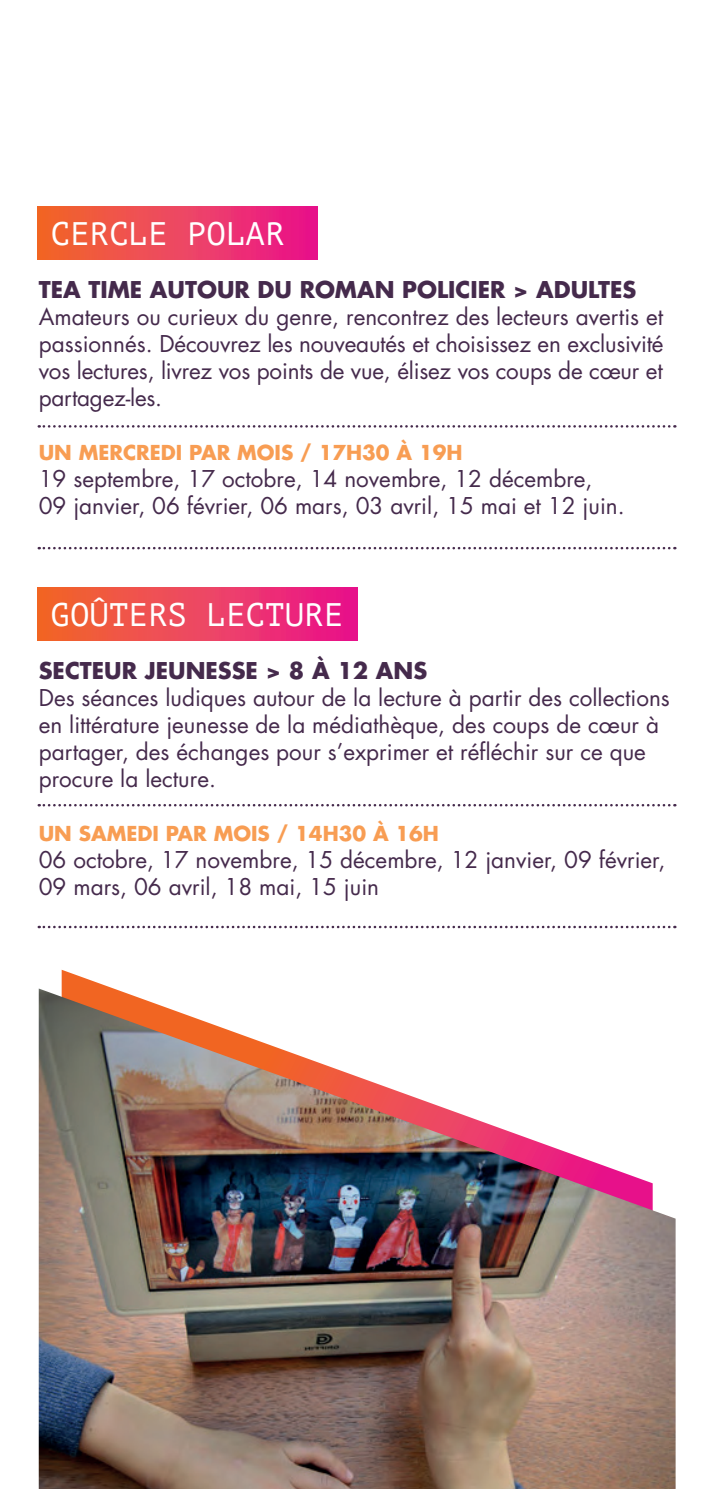
<style>
.page{position:relative;width:709px;height:1489px;background:#fff}
.page>*{position:absolute;margin:0;border:0;box-sizing:border-box;transform-origin:0 0}
.t1{font:32.5px "PT Mono";color:#fff}
.t2{font:22.5px/27px "Futura Std";color:#452a4c}
.t3{font:700 22.5px "Futura Std";color:#452a4c}
.t4{font:700 20px "Futura Std";color:#f89d53}
</style>
<div class="page">
<div style="left:37px;top:206px;width:280px;height:54px;background:linear-gradient(to right,#f26d2a,#e91690)"></div>
<div style="left:37px;top:587px;width:320px;height:53px;background:linear-gradient(to right,#f26d2a,#e91691)"></div>
<img style="left:39px;top:988px;width:636px;height:500px">
<svg style="left:39px;top:425px;width:636px;height:2px"></svg>
<svg style="left:39px;top:804px;width:636px;height:2px"></svg>
<svg style="left:39px;top:547px;width:636px;height:2px"></svg>
<svg style="left:39px;top:925px;width:636px;height:3px"></svg>
<h1 class="t1" style="left:51px;top:215px;width:235px">CERCLE POLAR</h1>
<p class="t3" style="left:39px;top:274px;width:599px">TEA TIME AUTOUR DU ROMAN POLICIER &gt; ADULTES</p>
<p class="t2" style="left:39px;top:303px;width:626px;text-align:justify">Amateurs ou curieux du genre, rencontrez des lecteurs avertis et passionnés. Découvrez les nouveautés et choisissez en exclusivité vos lectures, livrez vos points de vue, élisez vos coups de cœur et partagez-les.</p>
<p class="t4" style="left:39px;top:439px;width:425px">UN MERCREDI PAR MOIS / 17H30 À 19H</p>
<p class="t2" style="left:39px;top:465px;width:587px">19 septembre, 17 octobre, 14 novembre, 12 décembre,<br>09 janvier, 06 février, 06 mars, 03 avril, 15 mai et 12 juin.</p>
<h1 class="t1" style="left:51px;top:596px;width:294px">GOÛTERS LECTURE</h1>
<p class="t3" style="left:39px;top:655px;width:390px">SECTEUR JEUNESSE &gt; 8 À 12 ANS</p>
<p class="t2" style="left:39px;top:684px;width:632px">Des séances ludiques autour de la lecture à partir des collections en littérature jeunesse de la médiathèque, des coups de cœur à partager, des échanges pour s’exprimer et réfléchir sur ce que procure la lecture.</p>
<p class="t4" style="left:39px;top:820px;width:402px">UN SAMEDI PAR MOIS / 14H30 À 16H</p>
<p class="t2" style="left:39px;top:846px;width:628px">06 octobre, 17 novembre, 15 décembre, 12 janvier, 09 février,<br>09 mars, 06 avril, 18 mai, 15 juin</p>
</div>
